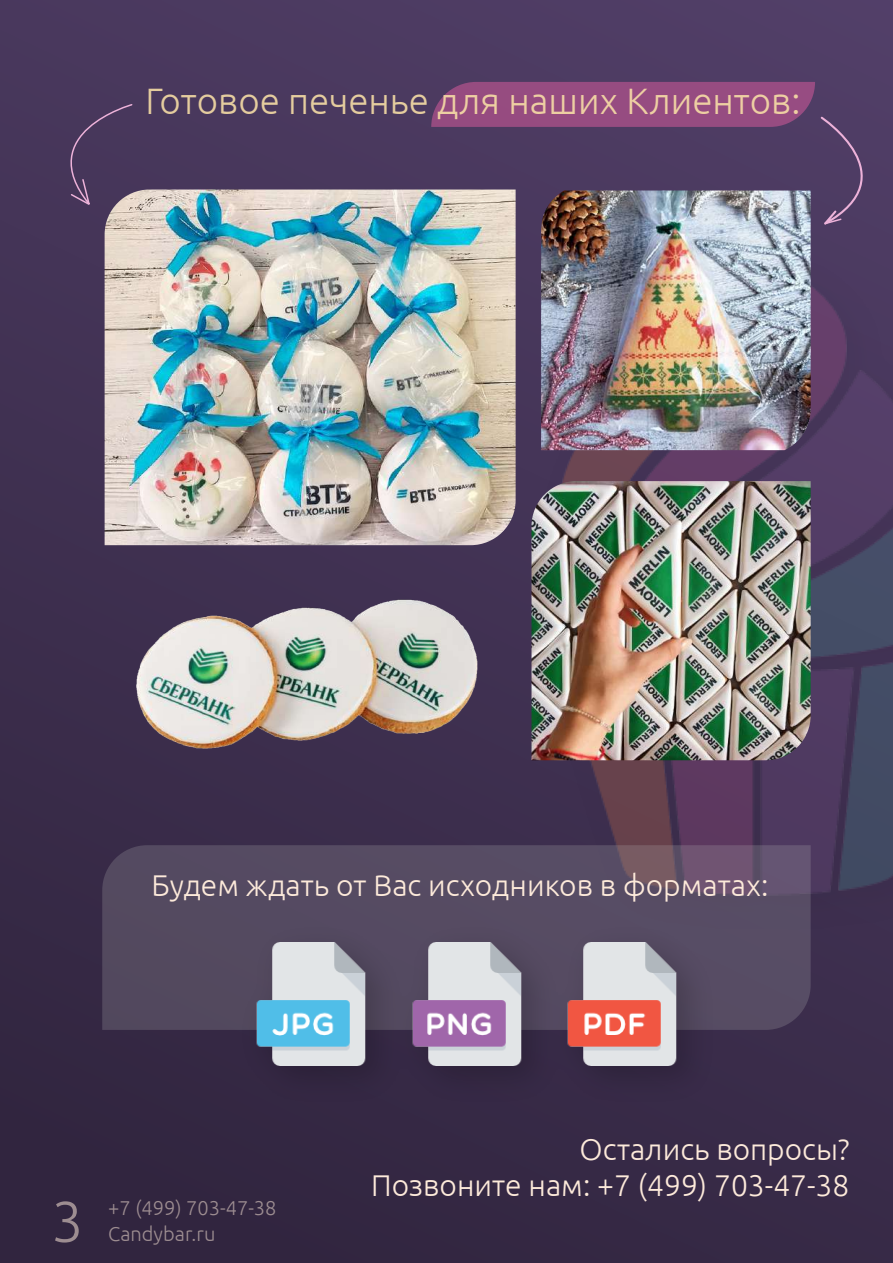
<style>
.page{position:relative;width:893px;height:1263px;background:#fff}
.page>*{position:absolute;margin:0;border:0;box-sizing:border-box;transform-origin:0 0}
.t1{font:300 57px "Ubuntu";color:rgb(253 234 218/.53)}
.t2{font:300 36.75px "Ubuntu";color:rgb(249 224 167/.89)}
.t3{font:300 30px/36px "Ubuntu";color:#fdeada;text-align:right}
.t4{font:300 20.1px "Ubuntu";color:rgb(253 234 218/.53)}
</style>
<div class="page">
<div style="left:0;top:0;width:893px;height:1263px;background:linear-gradient(to bottom,#4b3a5f,#31253f)"></div>
<img style="left:493px;top:231px;width:400px;height:673px">
<svg style="left:102px;top:845px;width:709px;height:185px;background:#574b63"></svg>
<img style="left:228px;top:913px;width:498px;height:203px">
<img style="left:249px;top:942px;width:124px;height:123px">
<img style="left:560px;top:942px;width:123px;height:123px">
<img style="left:405px;top:942px;width:124px;height:123px">
<img style="left:129px;top:545px;width:364px;height:308px">
<img style="left:541px;top:231px;width:270px;height:219px">
<img style="left:531px;top:481px;width:280px;height:279px">
<img style="left:105px;top:189px;width:411px;height:356px">
<svg style="left:431px;top:82px;width:462px;height:149px;background:#705577"></svg>
<div style="left:31px;top:103px;width:102px;height:107px;background:#47365a"></div>
<p class="t2" style="left:146px;top:79px;width:656px">Готовое печенье для наших Клиентов:</p>
<p class="t3" style="left:152px;top:867px;width:618px">Будем ждать от Вас исходников в форматах:</p>
<h1 class="t1" style="left:51px;top:1187px;width:34px">3</h1>
<p class="t4" style="left:108px;top:1196px;width:170px">+7 (499) 703-47-38</p>
<p class="t4" style="left:108px;top:1222px;width:109px">Candybar.ru</p>
<p class="t3" style="left:371px;top:1130px;width:480px">Остались вопросы?<br>Позвоните нам: +7 (499) 703-47-38</p>
</div>
